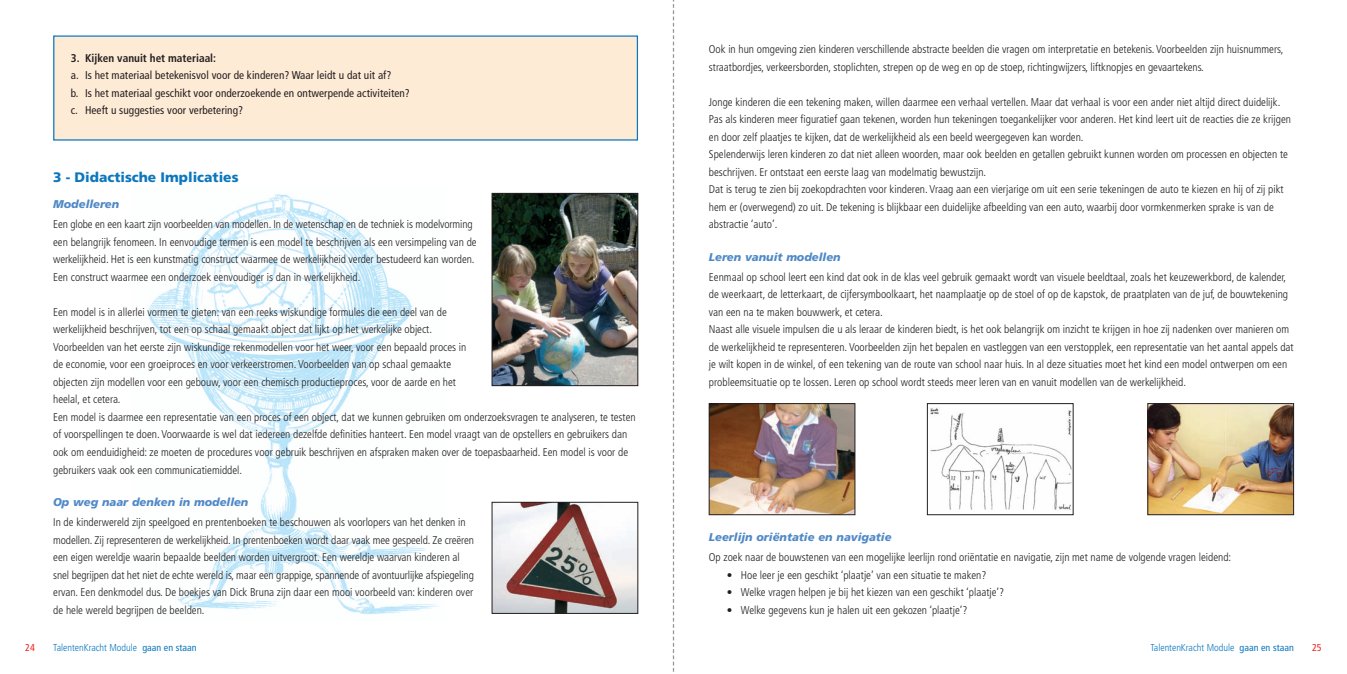
<style>
.page{position:relative;width:1347px;height:674px;background:#fff}
.page>*{position:absolute;margin:0;border:0;box-sizing:border-box;transform-origin:0 0}
.t1{font:900 13.75px "Frutiger";color:#0c77be}
.t2{font:300 condensed 11.25px/17.5px "Frutiger";color:#231f20}
.t3{font:condensed 11.25px/17.5px "Frutiger";letter-spacing:.005em;color:#231f20}
.t4{font:italic 900 11.25px "Frutiger";color:#5089c7}
.t5{font:700 condensed 11.25px "Frutiger";color:#231f20}
.t6{font:300 condensed 10px "Frutiger";color:#0c77be}
.t7{font:condensed 10px "Frutiger";color:#ee2323}
.s1{font-weight:400}
</style>
<div class="page">
<img style="left:148px;top:194px;width:292px;height:421px">
<div style="left:54px;top:37px;width:583px;height:102px;background:#feebd6"></div>
<svg style="left:673px;top:0;width:1px;height:672px"></svg>
<img style="left:494px;top:195px;width:142px;height:188px">
<div style="left:492px;top:193px;width:146px;height:192px;border:1px solid #231f20"></div>
<img style="left:494px;top:504px;width:142px;height:107px">
<div style="left:492px;top:502px;width:146px;height:111px;border:1px solid #231f20"></div>
<img style="left:711px;top:405px;width:142px;height:107px">
<div style="left:709px;top:403px;width:146px;height:111px;border:1px solid #231f20"></div>
<img style="left:930px;top:408px;width:141px;height:102px">
<div style="left:927px;top:403px;width:146px;height:111px;border:1px solid #231f20"></div>
<img style="left:1149px;top:405px;width:142px;height:107px">
<div style="left:1147px;top:403px;width:146px;height:111px;border:1px solid #231f20"></div>
<p class="t5" style="left:71px;top:53px;width:147px">3. Kijken vanuit het materiaal:</p>
<p class="t3" style="left:71px;top:67px;width:340px">a. Is het materiaal betekenisvol voor de kinderen? Waar leidt u dat uit af?<br>b. Is het materiaal geschikt voor onderzoekende en ontwerpende activiteiten? c. Heeft u suggesties voor verbetering?</p>
<p class="t1" style="left:53px;top:171px;width:187px">3 - Didactische Implicaties</p>
<p class="t4" style="left:53px;top:199px;width:68px">Modelleren</p>
<p class="t2" style="left:53px;top:216px;width:425px">Een globe en een kaart zijn voorbeelden van modellen. In de wetenschap en de techniek is modelvorming een belangrijk fenomeen. In eenvoudige termen is een model te beschrijven als een versimpeling van de werkelijkheid. Het is een kunstmatig construct waarmee de werkelijkheid verder bestudeerd kan worden.<br>Een construct waarmee een onderzoek eenvoudiger is dan in werkelijkheid.</p>
<p class="t2" style="left:53px;top:304px;width:584px">Een model is in allerlei vormen te gieten: van een reeks wiskundige formules die een deel van de<br>werke lijkheid beschrijven, tot een op schaal gemaakt object dat lijkt op het werkelijke object.<br>Voorbeelden van het eerste zijn wiskundige rekenmodellen voor het weer, voor een bepaald proces in<br>de economie, voor een groeiproces en voor verkeerstromen. Voorbeelden van op schaal gemaakte<br>objecten zijn modellen voor een gebouw, voor een chemisch productieproces, voor de aarde en het<br>heelal, et cetera.<br>Een model is daarmee een representatie van een proces of een object, dat we kunnen gebruiken om onderzoeksvragen te analyseren, te testen of voorspellingen te doen. Voorwaarde is wel dat iedereen dezelfde definities hanteert. Een model vraagt van de opstellers en gebruikers dan ook om eenduidigheid: ze moeten de procedures voor gebruik beschrijven en afspraken maken over de toepasbaarheid. Een model is voor de gebruikers vaak ook een communicatiemiddel.</p>
<p class="t4" style="left:53px;top:497px;width:197px">Op weg naar denken in modellen</p>
<p class="t2" style="left:53px;top:514px;width:422px">In de kinderwereld zijn speelgoed en prentenboeken te beschouwen als voorlopers van het denken in modellen. Zij representeren de werkelijkheid. In prentenboeken wordt daar vaak mee gespeeld. Ze creëren een eigen wereldje waarin bepaalde beelden worden uitvergroot. Een wereldje waarvan kinderen al snel begrijpen dat het niet de echte wereld is, maar een grappige, spannende of avontuurlijke afspiegeling ervan. Een denkmodel dus. De boekjes van Dick Bruna zijn daar een mooi voorbeeld van: kinderen over de hele wereld begrijpen de beelden.</p>
<p class="t2" style="left:709px;top:41px;width:576px">Ook in hun omgeving zien kinderen verschillende abstracte beelden die vragen om interpretatie en betekenis. Voorbeelden zijn huisnummers, straatbordjes, verkeersborden, stoplichten, strepen op de weg en op de stoep, richtingwijzers, liftknopjes en gevaartekens.</p>
<p class="t2" style="left:709px;top:94px;width:583px">Jonge kinderen die een tekening maken, willen daarmee een verhaal vertellen. Maar dat verhaal is voor een ander niet altijd direct duidelijk.<br>Pas als kinderen meer figuratief gaan tekenen, worden hun tekeningen toegankelijker voor anderen. Het kind leert uit de reacties die ze krijgen en door zelf plaatjes te kijken, dat de werkelijkheid als een beeld weergegeven kan worden.<br>Spelenderwijs leren kinderen zo dat niet alleen woorden, maar ook beelden en getallen gebruikt kunnen worden om processen en objecten te beschrijven. Er ontstaat een eerste laag van modelmatig bewustzijn.<br>Dat is terug te zien bij zoekopdrachten voor kinderen. Vraag aan een vierjarige om uit een serie tekeningen de auto te kiezen en hij of zij pikt hem er (overwegend) zo uit. De tekening is blijkbaar een duidelijke afbeelding van een auto, waarbij door vormkenmerken sprake is van de abstractie ‘auto’.</p>
<p class="t4" style="left:709px;top:252px;width:133px">Leren vanuit modellen</p>
<p class="t2" style="left:709px;top:269px;width:586px">Eenmaal op school leert een kind dat ook in de klas veel gebruik gemaakt wordt van visuele beeldtaal, zoals het keuzewerkbord, de kalender, de weerkaart, de letterkaart, de cijfersymboolkaart, het naamplaatje op de stoel of op de kapstok, de praatplaten van de juf, de bouwtekening van een na te maken bouwwerk, et cetera.<br>Naast alle visuele impulsen die u als leraar de kinderen biedt, is het ook belangrijk om inzicht te krijgen in hoe zij nadenken over manieren om de werkelijkheid te representeren. Voorbeelden zijn het bepalen en vastleggen van een verstopplek, een representatie van het aantal appels dat je wilt kopen in de winkel, of een tekening van de route van school naar huis. In al deze situaties moet het kind een model ontwerpen om een probleemsituatie op te lossen. Leren op school wordt steeds meer leren van en vanuit modellen van de werkelijkheid.</p>
<p class="t4" style="left:709px;top:532px;width:184px">Leerlijn oriëntatie en navigatie</p>
<p class="t2" style="left:709px;top:549px;width:524px">Op zoek naar de bouwstenen van een mogelijke leerlijn rond oriëntatie en navigatie, zijn met name de volgende vragen leidend:</p>
<p class="t2" style="left:726px;top:566px;width:261px">• Hoe leer je een geschikt ‘plaatje’ van een situatie te maken?</p>
<p class="t2" style="left:726px;top:584px;width:279px">• Welke vragen helpen je bij het kiezen van een geschikt ‘plaatje’?</p>
<p class="t2" style="left:726px;top:601px;width:242px">• Welke gegevens kun je halen uit een gekozen ‘plaatje’?</p>
<p class="t7" style="left:25px;top:643px;width:11px">24</p>
<p class="t6" style="left:53px;top:643px;width:145px">TalentenKracht Module <span class="s1">gaan en staan</span></p>
<p class="t6" style="left:1150px;top:643px;width:145px">TalentenKracht Module <span class="s1">gaan en staan</span></p>
<p class="t7" style="left:1312px;top:643px;width:11px">25</p>
</div>
